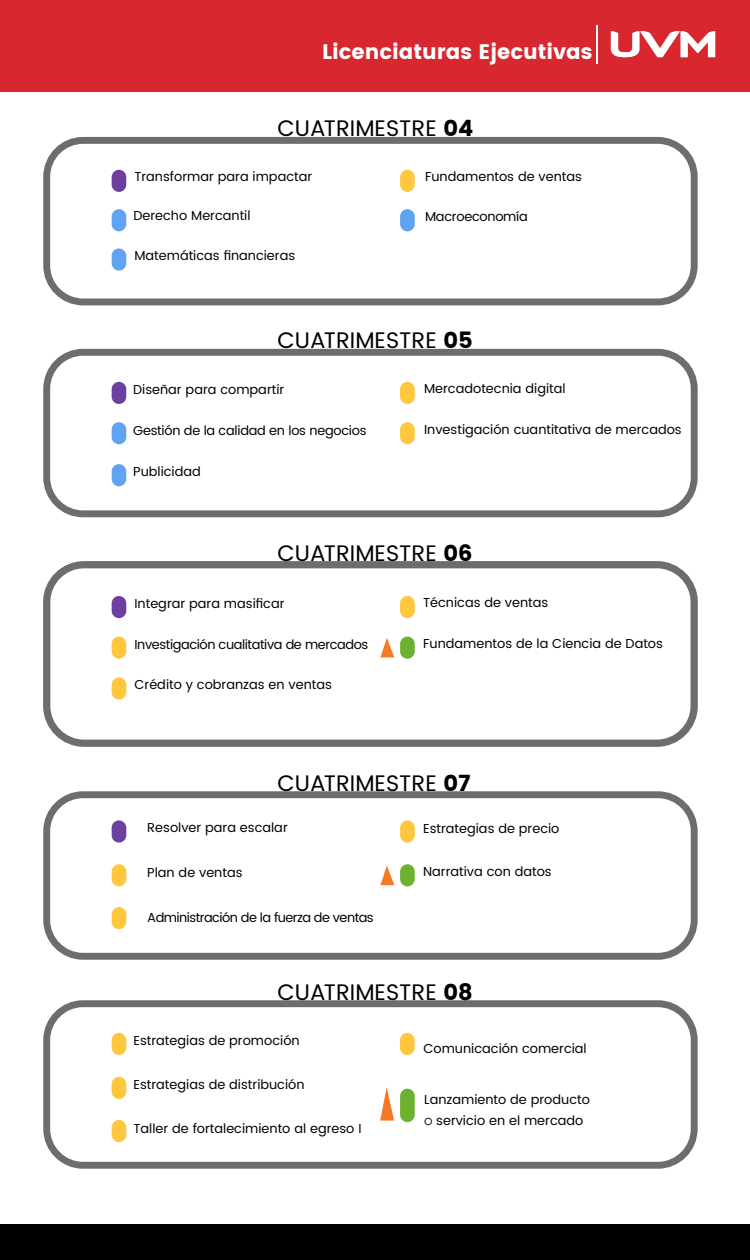
<style>
.page{position:relative;width:750px;height:1260px;background:#fff}
.page>*{position:absolute;margin:0;border:0;box-sizing:border-box;transform-origin:0 0}
.t1{font:22.5px "Poppins";color:#000}
.t2{font:21px "Poppins";color:#fff}
.t3{font:13.05px/20.9px "Poppins";color:#000}
.t4{font:13.05px "Poppins";letter-spacing:-.02em;color:#000}
.t5{font:13.05px "Poppins";letter-spacing:-.03em;color:#000}
.t6{font:13.05px "Poppins";letter-spacing:-.04em;color:#000}
.s1{font-style:inherit}
.s2{font-family:"ITC Avant Garde Std"}
</style>
<div class="page">
<div style="left:0;top:0;width:750px;height:91px;background:#d8272e"></div>
<hr style="left:596px;top:25px;width:1px;height:39px;background:#fff">
<hr style="left:597px;top:25px;width:1px;height:39px;background:#fff">
<svg style="left:611px;top:31px;width:104px;height:26px"></svg>
<div style="left:0;top:1225px;width:750px;height:35px;background:#000"></div>
<div style="left:43px;top:137px;width:655px;height:168px;border:7px solid #6d6d6d;border-radius:36px"></div>
<div style="left:112px;top:209px;width:14px;height:22px;background:#60a3f3;border-radius:7px"></div>
<div style="left:112px;top:170px;width:14px;height:22px;background:#6d409f;border-radius:7px"></div>
<div style="left:112px;top:248px;width:14px;height:23px;background:#60a3f3;border-radius:7px"></div>
<div style="left:400px;top:170px;width:15px;height:22px;background:#ffc73e;border-radius:7px"></div>
<div style="left:400px;top:209px;width:15px;height:22px;background:#60a3f3;border-radius:7px"></div>
<div style="left:43px;top:349px;width:655px;height:168px;border:7px solid #6d6d6d;border-radius:36px"></div>
<div style="left:112px;top:464px;width:14px;height:22px;background:#60a3f3;border-radius:7px"></div>
<div style="left:112px;top:422px;width:14px;height:22px;background:#60a3f3;border-radius:7px"></div>
<div style="left:400px;top:382px;width:15px;height:22px;background:#ffc73e;border-radius:7px"></div>
<div style="left:112px;top:382px;width:14px;height:22px;background:#6d409f;border-radius:7px"></div>
<div style="left:400px;top:422px;width:15px;height:22px;background:#ffc73e;border-radius:7px"></div>
<div style="left:43px;top:791px;width:655px;height:169px;border:7px solid #6d6d6d;border-radius:36px"></div>
<div style="left:112px;top:820px;width:14px;height:23px;background:#6d409f;border-radius:7px"></div>
<div style="left:112px;top:907px;width:14px;height:22px;background:#ffc73e;border-radius:7px"></div>
<div style="left:112px;top:864px;width:14px;height:22px;background:#ffc73e;border-radius:7px"></div>
<div style="left:400px;top:864px;width:15px;height:22px;background:#6db130;border-radius:7px"></div>
<div style="left:400px;top:820px;width:15px;height:23px;background:#ffc73e;border-radius:7px"></div>
<div style="left:43px;top:1000px;width:655px;height:169px;border:7px solid #6d6d6d;border-radius:36px"></div>
<div style="left:43px;top:561px;width:655px;height:186px;border:7px solid #6d6d6d;border-radius:37px"></div>
<div style="left:112px;top:1120px;width:14px;height:22px;background:#ffc73e;border-radius:7px"></div>
<div style="left:112px;top:1077px;width:14px;height:22px;background:#ffc73e;border-radius:7px"></div>
<div style="left:112px;top:1033px;width:14px;height:22px;background:#ffc73e;border-radius:7px"></div>
<div style="left:400px;top:1033px;width:15px;height:22px;background:#ffc73e;border-radius:7px"></div>
<div style="left:112px;top:596px;width:14px;height:22px;background:#6d409f;border-radius:7px"></div>
<div style="left:112px;top:637px;width:14px;height:22px;background:#ffc73e;border-radius:7px"></div>
<div style="left:112px;top:677px;width:14px;height:23px;background:#ffc73e;border-radius:7px"></div>
<div style="left:400px;top:596px;width:15px;height:22px;background:#ffc73e;border-radius:7px"></div>
<div style="left:400px;top:637px;width:15px;height:22px;background:#6db130;border-radius:7px"></div>
<div style="left:400px;top:1089px;width:15px;height:33px;background:#6db130;border-radius:7px"></div>
<svg style="left:380px;top:638px;width:14px;height:19px"></svg>
<svg style="left:380px;top:865px;width:14px;height:20px"></svg>
<svg style="left:380px;top:1087px;width:14px;height:34px"></svg>
<h2 class="t2" style="left:322px;top:40px;width:272px">Licenciaturas Ejecutivas</h2>
<h1 class="t1" style="left:277px;top:112px;width:197px">CUATRIMESTRE <span class="s1">04</span></h1>
<p class="t3" style="left:134px;top:167px;width:179px">Transformar para impactar</p>
<p class="t3" style="left:134px;top:206px;width:119px">Derecho Mercantil</p>
<p class="t3" style="left:134px;top:245px;width:162px">Matemáticas financieras</p>
<p class="t3" style="left:425px;top:167px;width:158px">Fundamentos de ventas</p>
<p class="t4" style="left:425px;top:207px;width:104px">Macroeconomía</p>
<h1 class="t1" style="left:277px;top:324px;width:197px">CUATRIMESTRE <span class="s1">05</span></h1>
<p class="t3" style="left:133px;top:379px;width:153px">Diseñar para compartir</p>
<p class="t4" style="left:133px;top:421px;width:235px">Gestión de la calidad en los negocios</p>
<p class="t3" style="left:133px;top:461px;width:69px">Publicidad</p>
<p class="t3" style="left:424px;top:379px;width:143px">Mercadotecnia digital</p>
<p class="t3" style="left:424px;top:419px;width:259px">Investigación cuantitativa de mercados</p>
<h1 class="t1" style="left:277px;top:536px;width:197px">CUATRIMESTRE <span class="s1">06</span></h1>
<p class="t3" style="left:135px;top:593px;width:151px">Integrar para masificar</p>
<p class="t5" style="left:135px;top:635px;width:235px">Investigación cualitativa de mercados</p>
<p class="t3" style="left:135px;top:675px;width:199px">Crédito y cobranzas en ventas</p>
<p class="t3" style="left:423px;top:593px;width:127px">Técnicas de ventas</p>
<p class="t3" style="left:423px;top:633px;width:241px">Fundamentos de la Ciencia de Datos</p>
<h1 class="t1" style="left:277px;top:766px;width:195px">CUATRIMESTRE <span class="s1">07</span></h1>
<p class="t3" style="left:147px;top:818px;width:142px">Resolver para escalar</p>
<p class="t3" style="left:147px;top:863px;width:97px">Plan de ventas</p>
<p class="t6" style="left:147px;top:908px;width:228px">Administración de la fuerza de ventas</p>
<p class="t3" style="left:423px;top:818px;width:138px">Estrategias de precio</p>
<p class="t3" style="left:423px;top:862px;width:130px">Narrativa con datos</p>
<h1 class="t1" style="left:277px;top:975px;width:197px">CUATRIMESTRE <span class="s1">08</span></h1>
<p class="t3" style="left:134px;top:1030px;width:168px">Estrategias de promoción</p>
<p class="t3" style="left:134px;top:1075px;width:173px">Estrategias de distribución</p>
<p class="t3" style="left:134px;top:1119px;width:229px">Taller de fortalecimiento al egreso I</p>
<p class="t3" style="left:423px;top:1038px;width:165px">Comunicación comercial</p>
<p class="t3" style="left:424px;top:1090px;width:167px">Lanzamiento de producto <span class="s2">o</span> servicio en el mercado</p>
</div>
